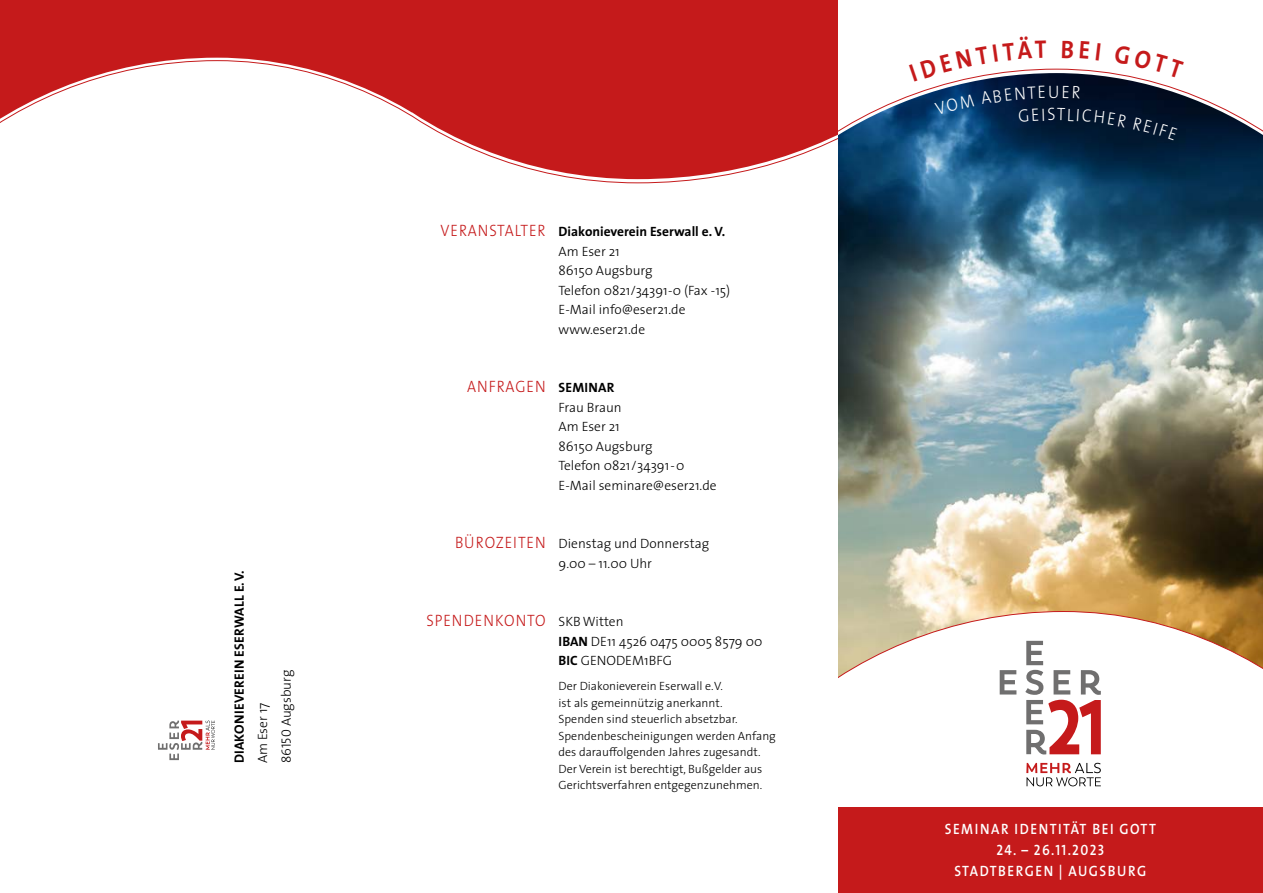
<style>
.page{position:relative;width:1263px;height:893px;background:#fff}
.page>*{position:absolute;margin:0;border:0;box-sizing:border-box;transform-origin:0 0}
.t1{font:18px "The Sans CV Light Caps";color:#fff;scale:.9 1}
.t2{font:16.5px "The Sans CV Light";letter-spacing:.065em;color:#c51a1b;scale:.9 1}
.t3{font:700 15px "The Sans CV Semi";letter-spacing:.115em;color:#fff;scale:.9 1}
.t4{font:15px "The Sans CV Semi Bold Caps";letter-spacing:.1em;color:#fff;scale:.9 1}
.copy_termine_kasten{font:13.5px/19.5px "The Sans CV Light";color:#000}
.copy_termine_kasten-2{font:13.5px "The Sans CV Bold";letter-spacing:.005em;color:#000}
.copy_termine_kasten-3{font:12px/16.5px "The Sans CV Light";color:#000}
.s1{font-family:"The Sans CV Light Caps"}
.s2{font-family:"The Sans CV Bold"}
</style>
<div class="page">
<div style="left:838px;top:808px;width:425px;height:85px;background:#c51a1b"></div>
<img style="left:838px;top:69px;width:425px;height:739px">
<svg style="left:1026px;top:763px;width:75px;height:23px"></svg>
<svg style="left:1000px;top:641px;width:101px;height:113px"></svg>
<div style="left:0;top:0;width:435px;height:141px;background:#c51a1b"></div>
<svg style="left:0;top:60px;width:412px;height:81px"></svg>
<svg style="left:412px;top:0;width:426px;height:179px;background:#ca2f30"></svg>
<svg style="left:158px;top:721px;width:57px;height:39px"></svg>
<svg style="left:1063px;top:86px;width:17px;height:13px"></svg>
<svg style="left:1057px;top:108px;width:70px;height:19px"></svg>
<svg style="left:1133px;top:117px;width:44px;height:23px"></svg>
<svg style="left:909px;top:68px;width:137px;height:54px"></svg>
<svg style="left:1114px;top:69px;width:70px;height:9px"></svg>
<p class="copy_termine_kasten-2" style="left:228px;top:763px;width:195px;rotate:-90deg">DIAKONIEVEREIN ESERWALL E.V.</p>
<p class="copy_termine_kasten" style="left:252px;top:763px;width:62px;rotate:-90deg">Am Eser 17</p>
<p class="copy_termine_kasten" style="left:276px;top:763px;width:95px;rotate:-90deg"><span class="s1">86150</span> Augsburg</p>
<p class="t2" style="left:440px;top:217px;width:118px">VERANSTALTER</p>
<p class="copy_termine_kasten-2" style="left:558px;top:220px;width:168px">Diakonieverein Eserwall e. V.</p>
<p class="copy_termine_kasten" style="left:558px;top:241px;width:63px">Am Eser 21</p>
<p class="copy_termine_kasten" style="left:558px;top:261px;width:96px">86150 Augsburg</p>
<p class="copy_termine_kasten" style="left:558px;top:280px;width:173px">Telefon 0821/34391-0 (Fax -15)</p>
<p class="copy_termine_kasten" style="left:558px;top:300px;width:128px">E-Mail info@eser21.de</p>
<p class="copy_termine_kasten" style="left:558px;top:319px;width:88px">www.eser21.de</p>
<p class="t2" style="left:467px;top:373px;width:89px">ANFRAGEN</p>
<p class="copy_termine_kasten-2" style="left:559px;top:376px;width:57px">SEMINAR</p>
<p class="copy_termine_kasten" style="left:558px;top:397px;width:65px">Frau Braun</p>
<p class="copy_termine_kasten" style="left:558px;top:417px;width:63px">Am Eser 21</p>
<p class="copy_termine_kasten" style="left:558px;top:436px;width:96px">86150 Augsburg</p>
<p class="copy_termine_kasten" style="left:558px;top:456px;width:160px">Telefon 0821/34391 - 0<br>E-Mail seminare@eser21.de</p>
<p class="t2" style="left:455px;top:529px;width:102px">BÜROZEITEN</p>
<p class="copy_termine_kasten" style="left:558px;top:534px;width:152px">Dienstag und Donnerstag</p>
<p class="copy_termine_kasten" style="left:558px;top:553px;width:95px">9.00 – 11.00 Uhr</p>
<p class="t2" style="left:426px;top:607px;width:134px">SPENDENKONTO</p>
<p class="copy_termine_kasten" style="left:558px;top:612px;width:67px">SKB Witten</p>
<p class="copy_termine_kasten" style="left:558px;top:631px;width:205px"><span class="s2">IBAN</span> DE11 4526 0475 0005 8579 00</p>
<p class="copy_termine_kasten" style="left:558px;top:651px;width:115px"><span class="s2">BIC</span> GENODEM1BFG</p>
<p class="copy_termine_kasten-3" style="left:558px;top:678px;width:219px">Der Diakonieverein Eserwall e.V.<br>ist als gemeinnützig anerkannt.<br>Spenden sind steuerlich absetzbar.<br>Spendenbescheinigungen werden Anfang des darauffolgenden Jahres zugesandt.<br>Der Verein ist berechtigt, Bußgelder aus Gerichtsverfahren entgegenzunehmen.</p>
<p class="t1" style="left:1048px;top:77px;width:14px">U</p>
<p class="t1" style="left:1047px;top:99px;width:11px">S</p>
<p class="t3" style="left:945px;top:817px;width:236px">SEMINAR IDENTITÄT BEI GOTT</p>
<p class="t4" style="left:996px;top:838px;width:122px">24. – 26.11.2023</p>
<p class="t3" style="left:954px;top:859px;width:215px">STADTBERGEN | AUGSBURG</p>
</div>
